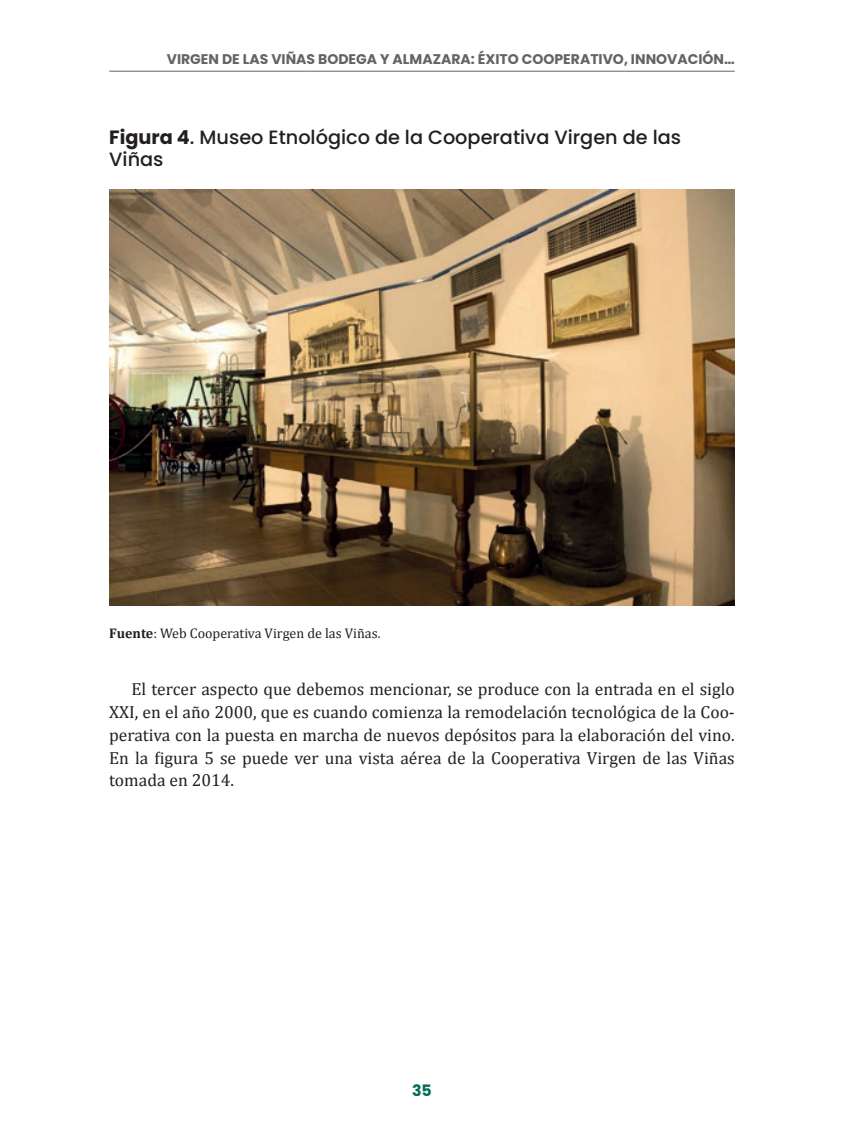
<style>
.page{position:relative;width:844px;height:1141px;background:#fff}
.page>*{position:absolute;margin:0;border:0;box-sizing:border-box;transform-origin:0 0}
.CUADRO{font:500 19.25px/21.9px "Poppins";color:#231f20}
.t1{font:17.5px/22.8px "Cambria";color:#231f20;text-align:justify}
.t2{font:700 15.75px "Poppins";color:#006d55}
.t3{font:700 14px "Poppins";color:#636366}
.Fuente{font:14px "Cambria";color:#231f20}
.s1{font-weight:700}
</style>
<div class="page">
<img style="left:109px;top:189px;width:625px;height:417px">
<hr style="left:109px;top:71px;width:625px;height:1px;background:#636366">
<p class="t3" style="left:167px;top:51px;width:569px">VIRGEN DE LAS VIÑAS BODEGA Y ALMAZARA: ÉXITO COOPERATIVO, INNOVACIÓN…</p>
<p class="CUADRO" style="left:109px;top:127px;width:573px"><span class="s1">Figura 4</span>. Museo Etnológico de la Cooperativa Virgen de las<br>Viñas</p>
<p class="Fuente" style="left:109px;top:625px;width:273px"><span class="s1">Fuente</span>: Web Cooperativa Virgen de las Viñas.</p>
<p class="t1" style="left:109px;top:678px;width:627px;text-indent:22px">El tercer aspecto que debemos mencionar, se produce con la entrada en el siglo XXI, en el año 2000, que es cuando comienza la remodelación tecnológica de la Coo&shy;perativa con la puesta en marcha de nuevos depósitos para la elaboración del vino.<br>En la figura 5 se puede ver una vista aérea de la Cooperativa Virgen de las Viñas tomada en 2014.</p>
<p class="t2" style="left:412px;top:1081px;width:21px">35</p>
</div>
